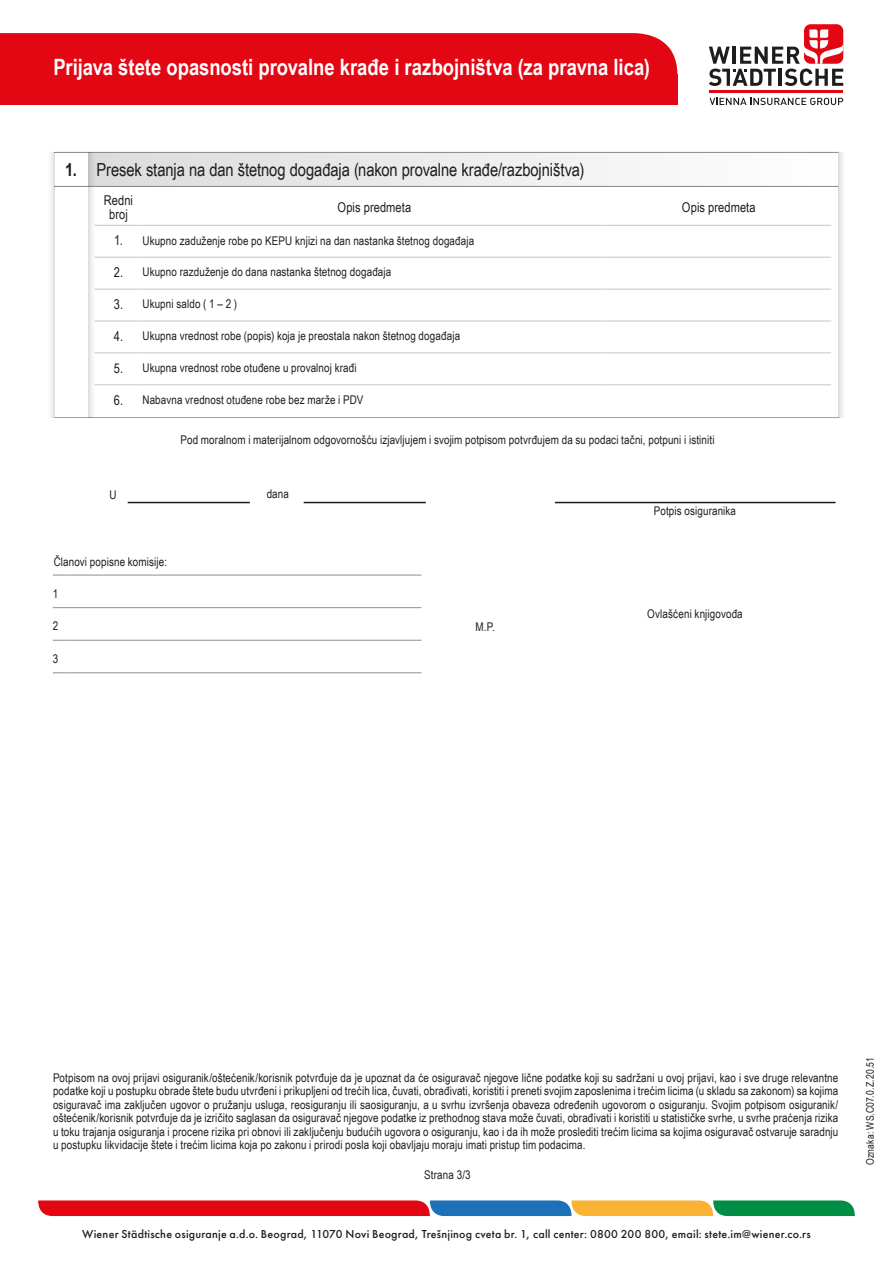
<style>
.page{position:relative;width:893px;height:1263px;background:#fff}
.page>*{position:absolute;margin:0;border:0;box-sizing:border-box;transform-origin:0 0}
.t1{font:700 22.5px "Arial Narrow";color:#fff}
.t2{font:18px "Arial Narrow";letter-spacing:-.005em;color:#1d1d1b}
.t3{font:13.5px/13.5px "Arial Narrow";letter-spacing:.005em;color:#1d1d1b;text-align:center}
.t4{font:12px/13.5px "Arial Narrow";letter-spacing:.01em;color:#1d1d1b;text-align:justify}
.t5{font:500 12px "Futura PT";letter-spacing:.02em;color:#1d1d1b}
.t6{font:10.5px "Arial Narrow";letter-spacing:.015em;color:#1d1d1b}
.s1{font-weight:700}
.s2{font-size:13.5px}
</style>
<div class="page">
<div style="left:0;top:74px;width:677px;height:30px;background:#e30613"></div>
<div style="left:0;top:33px;width:677px;height:41px;background:#e30613"></div>
<svg style="left:38px;top:1200px;width:817px;height:16px;background:#a35748"></svg>
<hr style="left:709px;top:91px;width:134px;height:2px;background:#e30613">
<svg style="left:709px;top:98px;width:134px;height:7px"></svg>
<div style="left:804px;top:24px;width:39px;height:40px;background:#e30613;border-radius:7px"></div>
<svg style="left:709px;top:29px;width:134px;height:57px"></svg>
<hr style="left:54px;top:417px;width:785px;height:1px;background:#a1a1a1">
<svg style="left:838px;top:152px;width:5px;height:266px"></svg>
<svg style="left:51px;top:152px;width:3px;height:265px"></svg>
<svg style="left:88px;top:187px;width:10px;height:230px"></svg>
<div style="left:88px;top:152px;width:750px;height:34px;background:linear-gradient(to right,#dbdbdb,#fff)"></div>
<hr style="left:54px;top:152px;width:34px;height:1px;background:#878787">
<hr style="left:88px;top:152px;width:750px;height:1px;background:#878787">
<hr style="left:54px;top:186px;width:34px;height:1px;background:#878787">
<hr style="left:88px;top:186px;width:750px;height:1px;background:#878787">
<hr style="left:95px;top:225px;width:47px;height:1px;background:#c6c6c6">
<hr style="left:142px;top:225px;width:464px;height:1px;background:#c6c6c6">
<hr style="left:606px;top:225px;width:225px;height:1px;background:#c6c6c6">
<hr style="left:95px;top:257px;width:47px;height:1px;background:#c6c6c6">
<hr style="left:142px;top:257px;width:464px;height:1px;background:#c6c6c6">
<hr style="left:606px;top:257px;width:225px;height:1px;background:#c6c6c6">
<hr style="left:95px;top:289px;width:47px;height:1px;background:#c6c6c6">
<hr style="left:142px;top:289px;width:464px;height:1px;background:#c6c6c6">
<hr style="left:606px;top:289px;width:225px;height:1px;background:#c6c6c6">
<hr style="left:95px;top:321px;width:47px;height:1px;background:#c6c6c6">
<hr style="left:142px;top:321px;width:464px;height:1px;background:#c6c6c6">
<hr style="left:606px;top:321px;width:225px;height:1px;background:#c6c6c6">
<hr style="left:95px;top:352px;width:47px;height:1px;background:#c6c6c6">
<hr style="left:142px;top:352px;width:464px;height:1px;background:#c6c6c6">
<hr style="left:606px;top:352px;width:225px;height:1px;background:#c6c6c6">
<hr style="left:95px;top:384px;width:47px;height:1px;background:#c6c6c6">
<hr style="left:142px;top:384px;width:464px;height:1px;background:#c6c6c6">
<hr style="left:606px;top:384px;width:225px;height:1px;background:#c6c6c6">
<hr style="left:128px;top:502px;width:122px;height:1px;background:#1d1d1b">
<hr style="left:304px;top:502px;width:122px;height:1px;background:#1d1d1b">
<hr style="left:555px;top:502px;width:281px;height:1px;background:#1d1d1b">
<svg style="left:53px;top:575px;width:13px;height:1px"></svg>
<hr style="left:66px;top:575px;width:355px;height:1px;background:#958b87">
<svg style="left:53px;top:607px;width:13px;height:1px"></svg>
<hr style="left:66px;top:607px;width:355px;height:1px;background:#958b87">
<svg style="left:53px;top:640px;width:13px;height:1px"></svg>
<hr style="left:66px;top:640px;width:355px;height:1px;background:#958b87">
<svg style="left:53px;top:672px;width:13px;height:1px"></svg>
<hr style="left:66px;top:672px;width:355px;height:1px;background:#958b87">
<h1 class="t1" style="left:53px;top:50px;width:598px">Prijava štete opasnosti provalne krađe i razbojništva (za pravna lica)</h1>
<h2 class="t2" style="left:65px;top:156px;width:521px"><span class="s1">1.</span> Presek stanja na dan štetnog događaja (nakon provalne krađe/razbojništva)</h2>
<p class="t3" style="left:104px;top:193px;width:31px">Redni broj</p>
<p class="t3" style="left:338px;top:200px;width:75px">Opis predmeta</p>
<p class="t3" style="left:682px;top:200px;width:75px">Opis predmeta</p>
<p class="t4" style="left:114px;top:233px;width:362px"><span class="s2">1.</span> Ukupno zaduženje robe po KEPU knjizi na dan nastanka štetnog događaja</p>
<p class="t4" style="left:114px;top:265px;width:279px"><span class="s2">2.</span> Ukupno razduženje do dana nastanka štetnog događaja</p>
<p class="t4" style="left:114px;top:297px;width:125px"><span class="s2">3.</span> Ukupni saldo ( 1 – 2 )</p>
<p class="t4" style="left:114px;top:329px;width:348px"><span class="s2">4.</span> Ukupna vrednost robe (popis) koja je preostala nakon štetnog događaja</p>
<p class="t4" style="left:114px;top:361px;width:244px"><span class="s2">5.</span> Ukupna vrednost robe otuđene u provalnoj krađi</p>
<p class="t4" style="left:114px;top:393px;width:251px"><span class="s2">6.</span> Nabavna vrednost otuđene robe bez marže i PDV</p>
<p class="t4" style="left:180px;top:433px;width:536px">Pod moralnom i materijalnom odgovornošću izjavljujem i svojim potpisom potvrđujem da su podaci tačni, potpuni i istiniti</p>
<p class="t4" style="left:110px;top:488px;width:9px">U</p>
<p class="t4" style="left:267px;top:486px;width:24px">dana</p>
<p class="t4" style="left:54px;top:554px;width:115px">Članovi popisne komisije:</p>
<p class="t4" style="left:53px;top:586px;width:7px">1</p>
<p class="t4" style="left:53px;top:619px;width:7px">2</p>
<p class="t4" style="left:53px;top:651px;width:7px">3</p>
<p class="t4" style="left:476px;top:620px;width:21px">M.P.</p>
<p class="t4" style="left:654px;top:504px;width:84px">Potpis osiguranika</p>
<p class="t4" style="left:647px;top:607px;width:97px">Ovlašćeni knjigovođa</p>
<p class="t4" style="left:53px;top:1070px;width:787px">Potpisom na ovoj prijavi osiguranik/oštećenik/korisnik potvrđuje da je upoznat da će osiguravač njegove lične podatke koji su sadržani u ovoj prijavi, kao i sve druge relevantne podatke koji u postupku obrade štete budu utvrđeni i prikupljeni od trećih lica, čuvati, obrađivati, koristiti i preneti svojim zaposlenima i trećim licima (u skladu sa zakonom) sa kojima osiguravač ima zaključen ugovor o pružanju usluga, reosiguranju ili saosiguranju, a u svrhu izvršenja obaveza određenih ugovorom o osiguranju. Svojim potpisom osiguranik/ oštećenik/korisnik potvrđuje da je izričito saglasan da osiguravač njegove podatke iz prethodnog stava može čuvati, obrađivati i koristiti u statističke svrhe, u svrhe praćenja rizika u toku trajanja osiguranja i procene rizika pri obnovi ili zaključenju budućih ugovora o osiguranju, kao i da ih može proslediti trećim licima sa kojima osiguravač ostvaruje saradnju u postupku likvidacije štete i trećim licima koja po zakonu i prirodi posla koji obavljaju moraju imati pristup tim podacima.</p>
<p class="t4" style="left:424px;top:1168px;width:48px">Strana 3/3</p>
<p class="t5" style="left:82px;top:1227px;width:730px">Wiener Städtische osiguranje a.d.o. Beograd, 11070 Novi Beograd, Trešnjinog cveta br. 1, call center: 0800 200 800, email: stete.im@wiener.co.rs</p>
<p class="t6" style="left:862px;top:1165px;width:109px;rotate:-90deg">Oznaka: WS.C07.0.Z.20.51</p>
</div>
